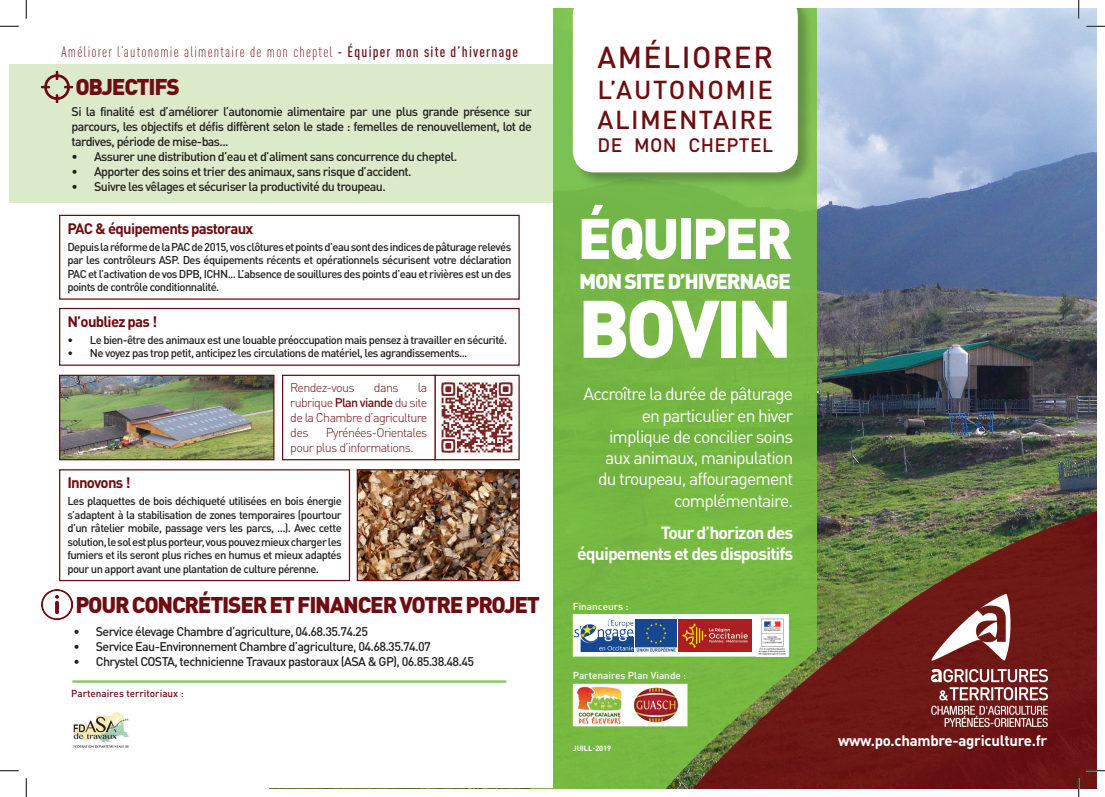
<style>
.page{position:relative;width:1105px;height:797px;background:#fff}
.page>*{position:absolute;margin:0;border:0;box-sizing:border-box;transform-origin:0 0}
.t1{font:900 80px "DIN Pro";letter-spacing:-.055em;color:#fff}
.t2{font:900 56.25px "DIN Pro";letter-spacing:-.05em;color:#fff}
.t3{font:500 29.88px "DIN Pro";letter-spacing:.05em;color:#6e0d11}
.t4{font:500 25.62px "DIN Pro";letter-spacing:.055em;color:#6e0d11}
.TITRE_VERSO{font:900 22.5px "DIN Pro";letter-spacing:-.055em;color:#6e0d11}
.t5{font:900 21.25px "DIN Pro";letter-spacing:-.055em;color:#fff}
.t6{font:500 19.25px "DIN Pro";letter-spacing:.02em;color:#6e0d11}
.t7{font:17.5px/21.2px "DIN Pro";letter-spacing:-.05em;color:#fff;text-align:right}
.t8{font:700 17.5px/21.2px "DIN Pro";letter-spacing:-.05em;color:#fff;text-align:right}
.t9{font:300 condensed 15px "DIN Pro";letter-spacing:.08em;color:#6e0d11}
.TITERS_ENCART{font:700 15px "DIN Pro";letter-spacing:-.05em;color:#6e0d11}
.t10{font:700 15px "DIN Pro";letter-spacing:-.02em;color:#fff}
.TEXTE_COURANT{font:500 12.5px/15px "DIN Pro";letter-spacing:-.05em;color:#231f20;text-align:justify}
.TEXTE_COURANT-2{font:300 12.5px/15px "DIN Pro";letter-spacing:-.05em;color:#6e0d11;text-align:justify}
.TEXTE_COURANT-3{font:500 11.25px/13.5px "DIN Pro";letter-spacing:-.05em;color:#231f20;text-align:justify}
.t11{font:500 10px "DIN Pro";color:#fff}
.t12{font:500 10px "DIN Pro";color:#6e0d11}
.t13{font:700 7.5px "DIN Pro";letter-spacing:-.005em;color:#fff}
.s1{font-weight:500}
</style>
<div class="page">
<img style="left:817px;top:9px;width:279px;height:481px">
<svg style="left:817px;top:490px;width:279px;height:298px;background:#6a3a27"></svg>
<img style="left:932px;top:594px;width:115px;height:132px">
<svg style="left:552px;top:9px;width:265px;height:779px;background:#75ae42"></svg>
<svg style="left:573px;top:614px;width:216px;height:42px"></svg>
<img style="left:575px;top:619px;width:58px;height:32px">
<img style="left:635px;top:619px;width:42px;height:32px">
<img style="left:679px;top:619px;width:72px;height:32px">
<img style="left:757px;top:614px;width:30px;height:42px">
<div style="left:573px;top:683px;width:114px;height:43px;background:#fff;border:1px solid #fff"></div>
<img style="left:576px;top:684px;width:47px;height:41px">
<img style="left:631px;top:684px;width:49px;height:41px">
<div style="left:573px;top:9px;width:240px;height:178px;background:#231f20;opacity:.3"></div>
<svg style="left:573px;top:9px;width:225px;height:163px"></svg>
<hr style="left:72px;top:680px;width:434px;height:2px;background:#79c142">
<img style="left:73px;top:712px;width:56px;height:36px">
<div style="left:9px;top:64px;width:543px;height:138px;background:#dbebca"></div>
<img style="left:42px;top:71px;width:30px;height:31px">
<img style="left:42px;top:589px;width:30px;height:30px">
<div style="left:59px;top:215px;width:461px;height:85px;border:1px solid #6e0d11"></div>
<div style="left:59px;top:308px;width:461px;height:58px;border:1px solid #6e0d11"></div>
<img style="left:440px;top:380px;width:74px;height:74px">
<div style="left:434px;top:375px;width:86px;height:85px;border:1px solid #6e0d11"></div>
<div style="left:282px;top:375px;width:154px;height:85px;border:1px solid #6e0d11"></div>
<img style="left:61px;top:377px;width:211px;height:81px">
<div style="left:59px;top:375px;width:215px;height:85px;border:1px solid #6e0d11"></div>
<div style="left:59px;top:469px;width:291px;height:112px;border:1px solid #6e0d11"></div>
<img style="left:359px;top:471px;width:159px;height:108px">
<div style="left:357px;top:469px;width:163px;height:112px;border:1px solid #6e0d11"></div>
<svg style="left:0;top:25px;width:19px;height:2px"></svg>
<svg style="left:1086px;top:25px;width:19px;height:2px"></svg>
<svg style="left:0;top:770px;width:19px;height:1px"></svg>
<svg style="left:1086px;top:770px;width:19px;height:1px"></svg>
<svg style="left:25px;top:0;width:2px;height:19px"></svg>
<svg style="left:25px;top:778px;width:2px;height:19px"></svg>
<svg style="left:1078px;top:0;width:1px;height:19px"></svg>
<svg style="left:1078px;top:778px;width:1px;height:19px"></svg>
<p class="t9" style="left:62px;top:41px;width:458px">Améliorer l’autonomie alimentaire de mon cheptel <span class="s1">- Équiper mon site d’hivernage</span></p>
<p class="TITRE_VERSO" style="left:75px;top:67px;width:106px">OBJECTIFS</p>
<p class="TEXTE_COURANT" style="left:72px;top:103px;width:462px">Si la finalité est d’améliorer l’autonomie alimentaire par une plus grande présence sur parcours, les objectifs et défis diffèrent selon le stade : femelles de renouvellement, lot de tardives, période de mise-bas...</p>
<p class="TEXTE_COURANT" style="left:72px;top:148px;width:387px">• Assurer une distribution d’eau et d’aliment sans concurrence du cheptel.</p>
<p class="TEXTE_COURANT" style="left:72px;top:163px;width:342px">• Apporter des soins et trier des animaux, sans risque d’accident.</p>
<p class="TEXTE_COURANT" style="left:72px;top:178px;width:316px">• Suivre les vêlages et sécuriser la productivité du troupeau.</p>
<p class="TITERS_ENCART" style="left:67px;top:216px;width:188px">PAC &amp; équipements pastoraux</p>
<p class="TEXTE_COURANT-3" style="left:67px;top:239px;width:446px">Depuis la réforme de la PAC de 2015, vos clôtures et points d’eau sont des indices de pâturage relevés par les contrôleurs ASP. Des équipements récents et opérationnels sécurisent votre déclaration PAC et l’activation de vos DPB, ICHN... L’absence de souillures des points d’eau et rivières est un des points de contrôle conditionnalité.</p>
<p class="TITERS_ENCART" style="left:67px;top:309px;width:91px">N’oubliez pas !</p>
<p class="TEXTE_COURANT-3" style="left:67px;top:332px;width:441px">• Le bien-être des animaux est une louable préoccupation mais pensez à travailler en sécurité.</p>
<p class="TEXTE_COURANT-3" style="left:67px;top:345px;width:401px">• Ne voyez pas trop petit, anticipez les circulations de matériel, les agrandissements...</p>
<p class="TEXTE_COURANT-2" style="left:290px;top:379px;width:66px">Rendez-vous</p>
<p class="TEXTE_COURANT-2" style="left:374px;top:379px;width:26px">dans</p>
<p class="TEXTE_COURANT-2" style="left:290px;top:379px;width:139px;text-indent:128px">la rubrique <span class="s1">Plan viande</span> du site de la Chambre d’agriculture des</p>
<p class="TEXTE_COURANT-2" style="left:290px;top:424px;width:139px;text-indent:36px">Pyrénées-Orientales pour plus d’informations.</p>
<p class="TITERS_ENCART" style="left:67px;top:470px;width:65px">Innovons !</p>
<p class="TEXTE_COURANT-3" style="left:67px;top:493px;width:276px">Les plaquettes de bois déchiqueté utilisées en bois énergie s’adaptent à la stabilisation de zones temporaires (pourtour d’un râtelier mobile, passage vers les parcs, ...). Avec cette solution, le sol est plus porteur, vous pouvez mieux charger les fumiers et ils seront plus riches en humus et mieux adaptés pour un apport avant une plantation de culture pérenne.</p>
<p class="TITRE_VERSO" style="left:75px;top:585px;width:466px">POUR CONCRÉTISER ET FINANCER VOTRE PROJET</p>
<p class="TEXTE_COURANT" style="left:73px;top:622px;width:296px">• Service élevage Chambre d’agriculture, 04.68.35.74.25</p>
<p class="TEXTE_COURANT" style="left:73px;top:637px;width:359px">• Service Eau-Environnement Chambre d’agriculture, 04.68.35.74.07</p>
<p class="TEXTE_COURANT" style="left:73px;top:652px;width:402px">• Chrystel COSTA, technicienne Travaux pastoraux (ASA &amp; GP), 06.85.38.48.45</p>
<p class="t12" style="left:71px;top:684px;width:114px">Partenaires territoriaux :</p>
<p class="t3" style="left:598px;top:33px;width:177px">AMÉLIORER</p>
<p class="t4" style="left:598px;top:69px;width:177px">L’AUTONOMIE</p>
<p class="t4" style="left:598px;top:99px;width:177px">ALIMENTAIRE</p>
<p class="t6" style="left:597px;top:130px;width:177px">DE MON CHEPTEL</p>
<p class="t2" style="left:578px;top:190px;width:216px">ÉQUIPER</p>
<p class="t5" style="left:579px;top:263px;width:214px">MON SITE D’HIVERNAGE</p>
<p class="t1" style="left:578px;top:260px;width:216px">BOVIN</p>
<p class="t7" style="left:584px;top:381px;width:211px">Accroître la durée de pâturage en particulier en hiver implique de concilier soins aux animaux, manipulation du troupeau, affouragement complémentaire.</p>
<p class="t8" style="left:577px;top:519px;width:217px">Tour d’horizon des équipements et des dispositifs</p>
<p class="t11" style="left:573px;top:598px;width:57px">Financeurs :</p>
<p class="t11" style="left:573px;top:667px;width:115px">Partenaires Plan Viande :</p>
<p class="t13" style="left:573px;top:742px;width:40px">JUILL-2019</p>
<p class="t10" style="left:838px;top:728px;width:211px">www.po.chambre-agriculture.fr</p>
</div>
